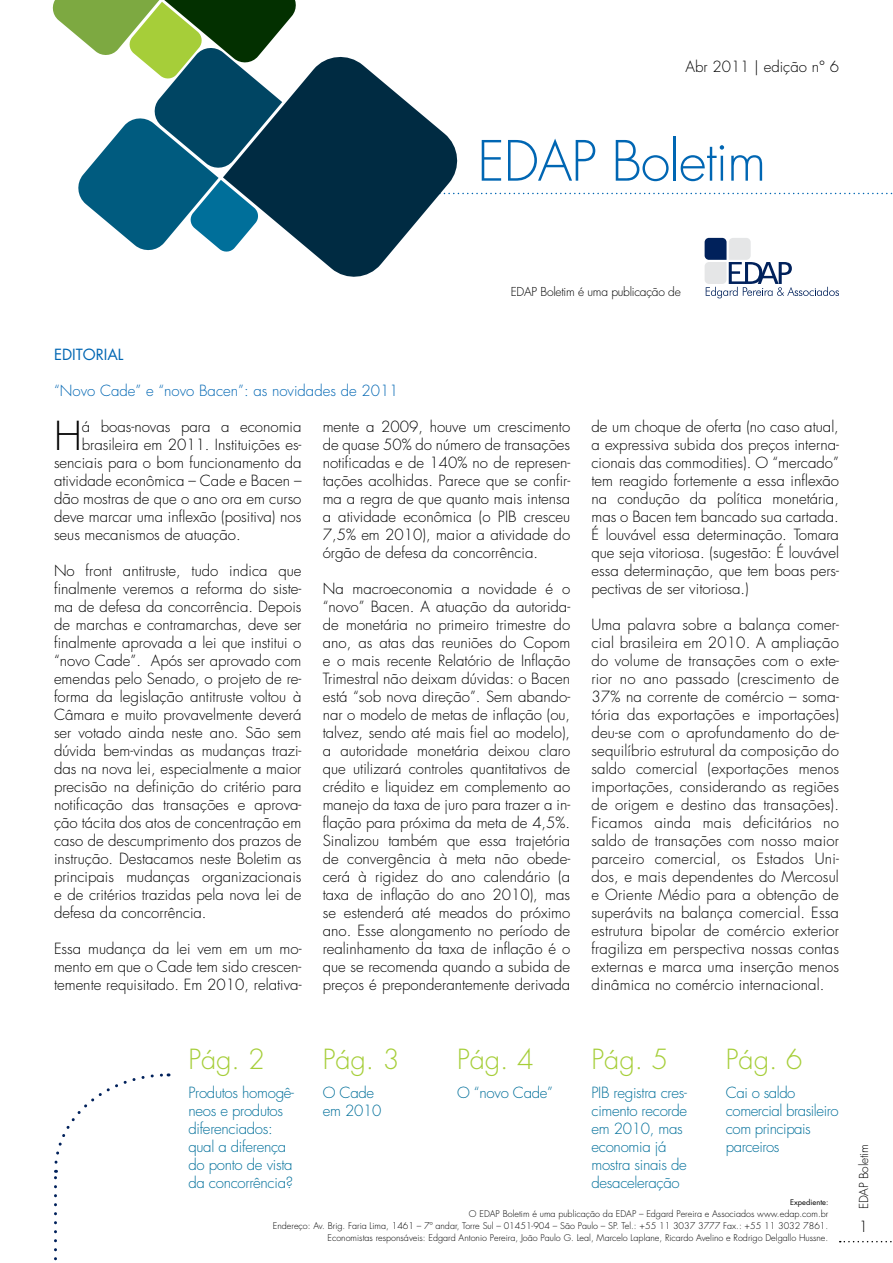
<style>
.page{position:relative;width:893px;height:1263px;background:#fff}
.page>*{position:absolute;margin:0;border:0;box-sizing:border-box;transform-origin:0 0}
.t1{font:300 54px "Futura";letter-spacing:-.02em;color:#0066b3}
.t2{font:300 38.85px "Futura LT";color:#000}
.t3{font:300 27px "Futura LT";color:#a6ce39}
.t4{font:300 15px/18px "Futura LT";color:#000;text-align:justify}
.t5{font:300 15px/18px "Futura LT";letter-spacing:-.02em;color:#006f9a}
.t6{font:300 15px "Futura LT";color:#0066b3}
.t7{font:15px "Futura LT";color:#0066b3}
.t8{font:300 15px "Futura";color:#000}
.t9{font:300 12px "Futura";letter-spacing:-.02em;color:#000}
.t10{font:300 9px/12px "Futura LT";color:#000;text-align:right}
.t11{font:7.5px "Futura LT";color:#000}
</style>
<div class="page">
<svg style="left:840px;top:1241px;width:52px;height:1px"></svg>
<svg style="left:705px;top:238px;width:134px;height:60px"></svg>
<svg style="left:462px;top:193px;width:431px;height:1px"></svg>
<svg style="left:298px;top:56px;width:162px;height:221px;fill:#002b42"></svg>
<svg style="left:52px;top:0;width:246px;height:252px"></svg>
<svg style="left:54px;top:1073px;width:115px;height:188px"></svg>
<p class="t4" style="left:686px;top:58px;width:155px">Abr 2011 | edição n° 6</p>
<h1 class="t1" style="left:477px;top:128px;width:290px">EDAP Boletim</h1>
<p class="t7" style="left:54px;top:345px;width:71px">EDITORIAL</p>
<p class="t6" style="left:54px;top:381px;width:346px">“Novo Cade” e “novo Bacen”: as novidades de 2011</p>
<p class="t9" style="left:511px;top:284px;width:172px">EDAP Boletim é uma publicação de</p>
<h2 class="t2" style="left:54px;top:412px;width:29px">H</h2>
<p class="t4" style="left:82px;top:418px;width:221px">á boas-novas para a economia</p>
<p class="t4" style="left:82px;top:436px;width:221px">brasileira em 2011. Instituições es-</p>
<p class="t4" style="left:54px;top:454px;width:249px">senciais para o bom funcionamento da</p>
<p class="t4" style="left:54px;top:472px;width:249px">atividade econômica – Cade e Bacen –</p>
<p class="t4" style="left:54px;top:490px;width:249px">dão mostras de que o ano ora em curso</p>
<p class="t4" style="left:54px;top:508px;width:249px">deve marcar uma inflexão (positiva) nos</p>
<p class="t4" style="left:54px;top:526px;width:188px">seus mecanismos de atuação.</p>
<p class="t4" style="left:54px;top:562px;width:249px">No front antitruste, tudo indica que finalmente veremos a reforma do siste&shy;ma de defesa da concorrência. Depois de marchas e contramarchas, deve ser finalmente aprovada a lei que institui o “novo Cade”. Após ser aprovado com emendas pelo Senado, o projeto de re&shy;forma da legislação antitruste voltou à Câmara e muito provavelmente deverá ser votado ainda neste ano. São sem dúvida bem-vindas as mudanças trazi&shy;das na nova lei, especialmente a maior precisão na definição do critério para notificação das transações e aprova&shy;ção tácita dos atos de concentração em caso de descumprimento dos prazos de instrução. Destacamos neste Boletim as principais mudanças organizacionais e de critérios trazidas pela nova lei de defesa da concorrência.</p>
<p class="t4" style="left:54px;top:940px;width:249px">Essa mudança da lei vem em um mo&shy;mento em que o Cade tem sido crescen&shy;temente requisitado. Em 2010, relativa-</p>
<p class="t4" style="left:323px;top:418px;width:249px">mente a 2009, houve um crescimento de quase 50% do número de transações notificadas e de 140% no de represen&shy;tações acolhidas. Parece que se confir&shy;ma a regra de que quanto mais intensa a atividade econômica (o PIB cresceu 7,5% em 2010), maior a atividade do órgão de defesa da concorrência.</p>
<p class="t4" style="left:323px;top:580px;width:249px">Na macroeconomia a novidade é o “novo” Bacen. A atuação da autorida&shy;de monetária no primeiro trimestre do ano, as atas das reuniões do Copom e o mais recente Relatório de Inflação Trimestral não deixam dúvidas: o Bacen está “sob nova direção”. Sem abando&shy;nar o modelo de metas de inflação (ou, talvez, sendo até mais fiel ao modelo), a autoridade monetária deixou claro que utilizará controles quantitativos de crédito e liquidez em complemento ao manejo da taxa de juro para trazer a in&shy;flação para próxima da meta de 4,5%.<br>Sinalizou também que essa trajetória de convergência à meta não obede&shy;cerá à rigidez do ano calendário (a taxa de inflação do ano 2010), mas se estenderá até meados do próximo ano. Esse alongamento no período de realinhamento da taxa de inflação é o que se recomenda quando a subida de preços é preponderantemente derivada</p>
<p class="t4" style="left:591px;top:418px;width:249px">de um choque de oferta (no caso atual, a expressiva subida dos preços interna&shy;cionais das commodities). O “mercado” tem reagido fortemente a essa inflexão na condução da política monetária, mas o Bacen tem bancado sua cartada.<br>É louvável essa determinação. Tomara que seja vitoriosa. (sugestão: É louvável essa determinação, que tem boas pers&shy;pectivas de ser vitoriosa.)</p>
<p class="t4" style="left:591px;top:616px;width:249px">Uma palavra sobre a balança comer&shy;cial brasileira em 2010. A ampliação do volume de transações com o exte&shy;rior no ano passado (crescimento de 37% na corrente de comércio – soma&shy;tória das exportações e importações) deu-se com o aprofundamento do de&shy;sequilíbrio estrutural da composição do saldo comercial (exportações menos importações, considerando as regiões de origem e destino das transações).<br>Ficamos ainda mais deficitários no saldo de transações com nosso maior parceiro comercial, os Estados Uni&shy;dos, e mais dependentes do Mercosul e Oriente Médio para a obtenção de superávits na balança comercial. Essa estrutura bipolar de comércio exterior fragiliza em perspectiva nossas contas externas e marca uma inserção menos dinâmica no comércio internacional.</p>
<h3 class="t3" style="left:188px;top:1042px;width:78px">Pág. 2</h3>
<p class="t5" style="left:188px;top:1084px;width:107px">Produtos homogê&shy;neos e produtos diferenciados: qual a diferença do ponto de vista da concorrência?</p>
<h3 class="t3" style="left:323px;top:1042px;width:78px">Pág. 3</h3>
<p class="t5" style="left:323px;top:1084px;width:60px">O Cade em 2010</p>
<h3 class="t3" style="left:457px;top:1042px;width:78px">Pág. 4</h3>
<p class="t5" style="left:457px;top:1084px;width:98px">O “novo Cade”</p>
<h3 class="t3" style="left:591px;top:1042px;width:78px">Pág. 5</h3>
<p class="t5" style="left:591px;top:1084px;width:97px">PIB registra cres&shy;cimento recorde em 2010, mas economia já mostra sinais de desaceleração</p>
<h3 class="t3" style="left:726px;top:1042px;width:78px">Pág. 6</h3>
<p class="t5" style="left:726px;top:1084px;width:114px">Cai o saldo comercial brasileiro com principais parceiros</p>
<p class="t11" style="left:790px;top:1198px;width:40px">Expediente:</p>
<p class="t10" style="left:273px;top:1208px;width:557px">O EDAP Boletim é uma publicação da EDAP – Edgard Pereira e Associados www.edap.com.br<br>Endereço: Av. Brig. Faria Lima, 1461 – 7º andar, Torre Sul – 01451-904 – São Paulo – SP. Tel.: +55 11 3037 3777 Fax.: +55 11 3032 7861.<br>Economistas responsáveis: Edgard Antonio Pereira, João Paulo G. Leal, Marcelo Laplane, Ricardo Avelino e Rodrigo Delgallo Hussne.</p>
<p class="t9" style="left:856px;top:1209px;width:66px;rotate:-90deg">EDAP Boletim</p>
<p class="t8" style="left:859px;top:1217px;width:11px">1</p>
</div>
